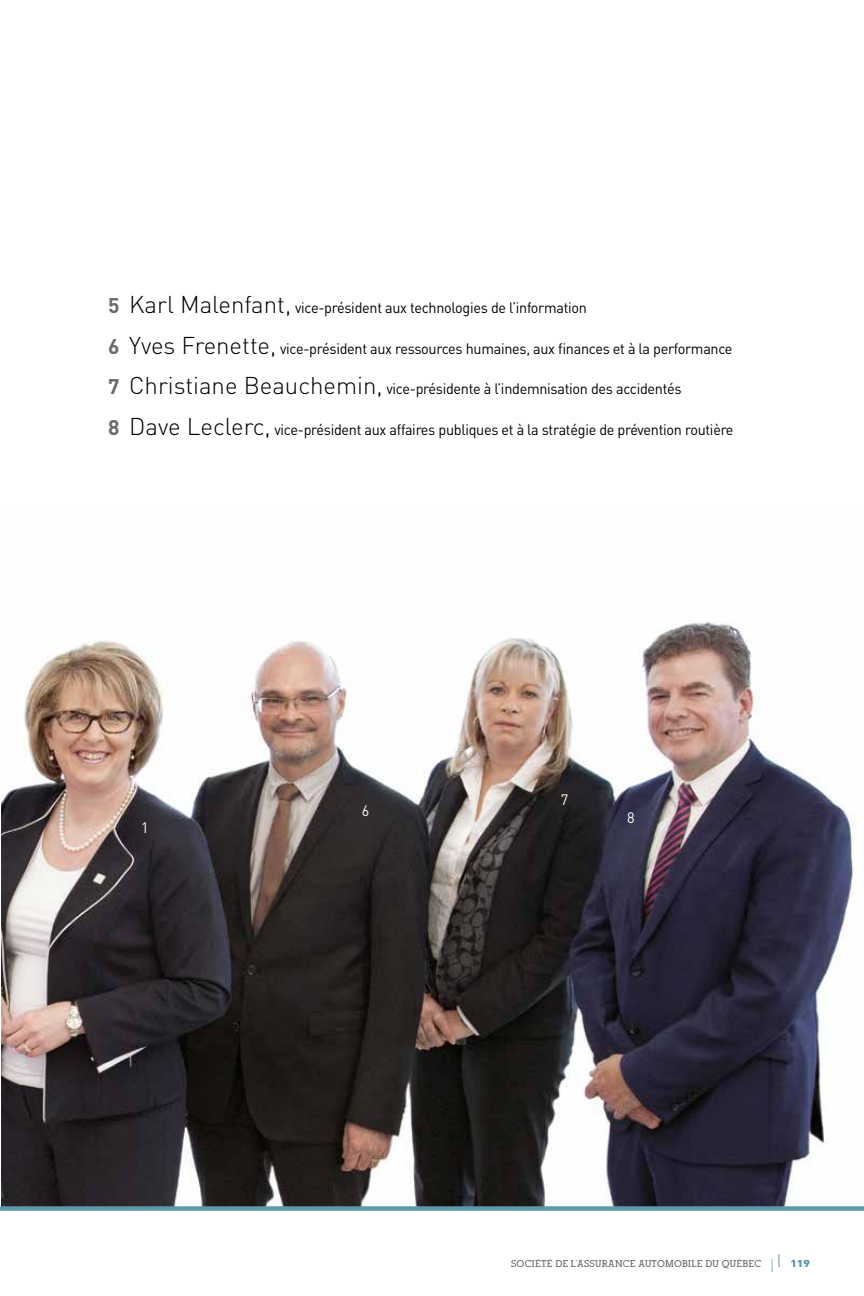
<style>
.page{position:relative;width:864px;height:1296px;background:#fff}
.page>*{position:absolute;margin:0;border:0;box-sizing:border-box;transform-origin:0 0}
.t1{font:15px "DIN";letter-spacing:-.02em;color:#000;scale:.96 1}
.t2{font:15px "DIN";color:#fff;scale:.96 1}
.t3{font:700 9.75px "Alexandria";letter-spacing:.02em;color:#6b6b6a}
.s1{font-weight:700;font-size:21px;color:#6b6b6a}
.s2{font-weight:300;font-size:24px}
.s3{font-size:14.7px;color:#5c9aaa}
.s4{font-size:14.7px}
.s5{font-family:"DIN";font-size:9.9px;color:#5c9aaa}
</style>
<div class="page">
<img style="left:2px;top:621px;width:853px;height:585px">
<div style="left:0;top:1206px;width:864px;height:5px;background:#5c9aaa"></div>
<p class="t1" style="left:108px;top:299px;width:500px"><span class="s1">5</span> <span class="s2">Karl Malenfant,</span> vice-président aux technologies de l’information</p>
<p class="t1" style="left:108px;top:339px;width:652px"><span class="s1">6</span> <span class="s2">Yves Frenette,</span> vice-président aux ressources humaines, aux finances et à la performance</p>
<p class="t1" style="left:108px;top:380px;width:599px"><span class="s1">7</span> <span class="s2">Christiane Beauchemin,</span> vice-présidente à l’indemnisation des accidentés</p>
<p class="t1" style="left:108px;top:420px;width:653px"><span class="s1">8</span> <span class="s2">Dave Leclerc,</span> vice-président aux affaires publiques et à la stratégie de prévention routière</p>
<p class="t2" style="left:141px;top:818px;width:9px">1</p>
<p class="t2" style="left:362px;top:802px;width:9px">6</p>
<p class="t2" style="left:561px;top:790px;width:9px">7</p>
<p class="t2" style="left:627px;top:808px;width:9px">8</p>
<p class="t3" style="left:511px;top:1258px;width:300px">SOCIÉTÉ DE L’ASSURANCE AUTOMOBILE DU QUÉBEC <span class="s3">]</span> <span class="s4">[</span> <span class="s5">119</span></p>
</div>
